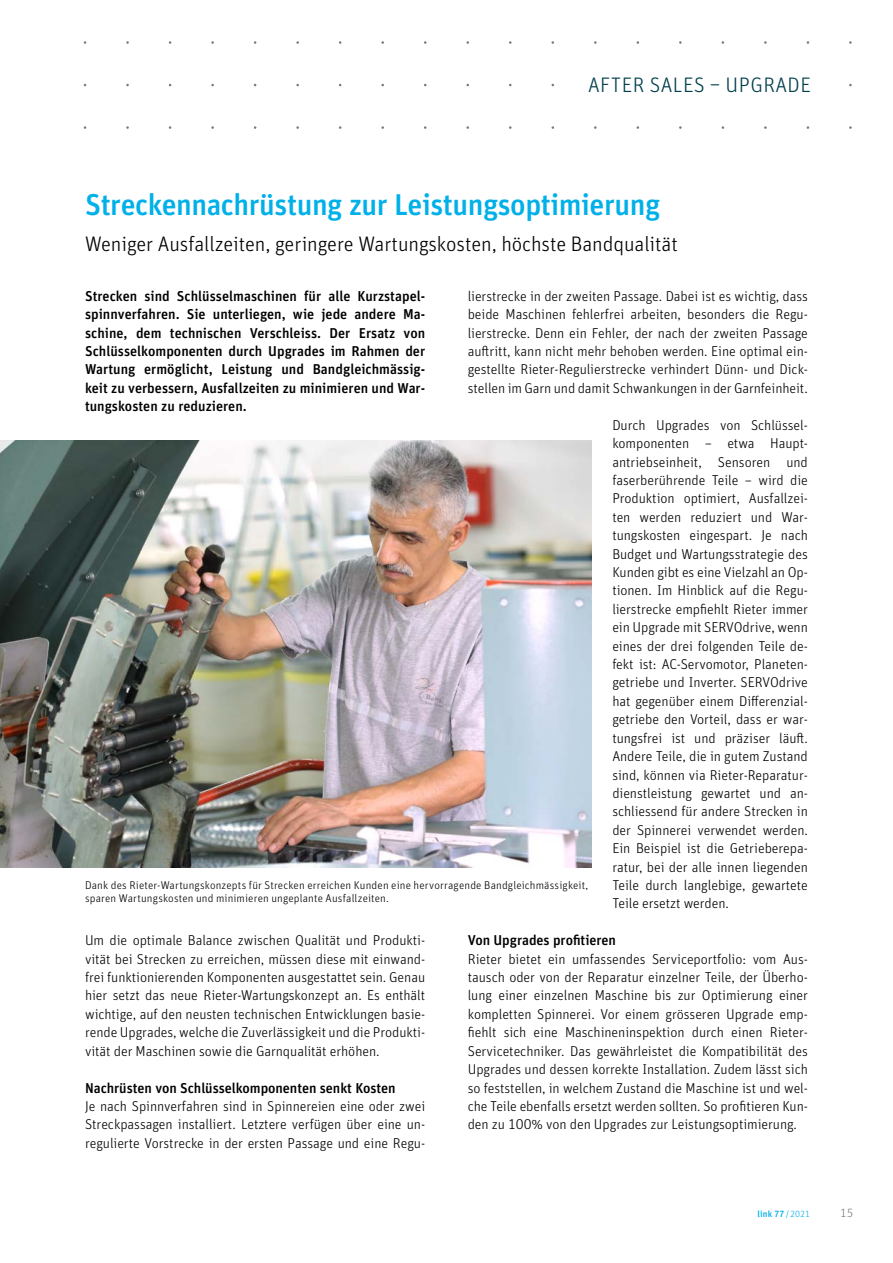
<style>
.page{position:relative;width:893px;height:1263px;background:#fff}
.page>*{position:absolute;margin:0;border:0;box-sizing:border-box;transform-origin:0 0}
.t1{font:500 30px "Unit Pro";letter-spacing:-.015em;color:#00b0e9}
.t2{font:300 21px "Unit Pro";letter-spacing:-.005em;color:#000}
.t3{font:300 21px "Unit Pro";letter-spacing:.02em;color:#00404c}
.t4{font:300 14.25px/18.5px "Unit Pro";letter-spacing:-.005em;color:#000;text-align:justify}
.t5{font:500 14.25px/18.5px "Unit Pro";letter-spacing:-.005em;color:#000;text-align:justify}
.t6{font:300 12px "Unit Pro";color:#7c7b7b}
.t7{font:300 11.25px/13.5px "Unit Pro";letter-spacing:.015em;color:#000}
.t8{font:500 9px "Unit Pro";letter-spacing:.01em;color:#00b0e9}
.s1{font-weight:300}
</style>
<div class="page">
<img style="left:0;top:440px;width:591px;height:427px">
<h2 class="t3" style="left:588px;top:70px;width:224px">AFTER SALES – UPGRADE</h2>
<h1 class="t1" style="left:85px;top:182px;width:577px">Streckennachrüstung zur Leistungsoptimierung</h1>
<h2 class="t2" style="left:85px;top:229px;width:594px">Weniger Ausfallzeiten, geringere Wartungskosten, höchste Bandqualität</h2>
<p class="t4" style="left:468px;top:286px;width:342px">lierstrecke in der zweiten Passage. Dabei ist es wichtig, dass beide Maschinen fehlerfrei arbeiten, besonders die Regu&shy;lierstrecke. Denn ein Fehler, der nach der zweiten Passage auftritt, kann nicht mehr behoben werden. Eine optimal ein&shy;gestellte Rieter-Regulierstrecke verhindert Dünn- und Dick&shy;stellen im Garn und damit Schwankungen in der Garnfeinheit.</p>
<p class="t4" style="left:612px;top:415px;width:197px">Durch Upgrades von Schlüssel&shy;komponenten – etwa Haupt&shy;antriebseinheit, Sensoren und faserberührende Teile – wird die Produktion optimiert, Ausfallzei&shy;ten werden reduziert und War&shy;tungskosten eingespart. Je nach Budget und Wartungsstrategie des Kunden gibt es eine Vielzahl an Op&shy;tionen. Im Hinblick auf die Regu&shy;lierstrecke empfiehlt Rieter immer ein Upgrade mit SERVOdrive, wenn eines der drei folgenden Teile de&shy;fekt ist: AC-Servomotor, Planeten&shy;getriebe und Inverter. SERVOdrive hat gegenüber einem Differenzial&shy;getriebe den Vorteil, dass er war&shy;tungsfrei ist und präziser läuft.<br>Andere Teile, die in gutem Zustand sind, können via Rieter-Reparatur&shy;dienstleistung gewartet und an&shy;schliessend für andere Strecken in der Spinnerei verwendet werden.<br>Ein Beispiel ist die Getrieberepa&shy;ratur, bei der alle innen liegenden Teile durch langlebige, gewartete Teile ersetzt werden.</p>
<p class="t5" style="left:468px;top:930px;width:150px">Von Upgrades profitieren</p>
<p class="t4" style="left:468px;top:949px;width:342px">Rieter bietet ein umfassendes Serviceportfolio: vom Aus&shy;tausch oder von der Reparatur einzelner Teile, der Überho&shy;lung einer einzelnen Maschine bis zur Optimierung einer kompletten Spinnerei. Vor einem grösseren Upgrade emp&shy;fiehlt sich eine Maschineninspektion durch einen Rieter-Servicetechniker. Das gewährleistet die Kompatibilität des Upgrades und dessen korrekte Installation. Zudem lässt sich so feststellen, in welchem Zustand die Maschine ist und wel&shy;che Teile ebenfalls ersetzt werden sollten. So profitieren Kun&shy;den zu 100% von den Upgrades zur Leistungsoptimierung.</p>
<p class="t5" style="left:85px;top:286px;width:342px">Strecken sind Schlüsselmaschinen für alle Kurzstapel&shy;spinnverfahren. Sie unterliegen, wie jede andere Ma&shy;schine, dem technischen Verschleiss. Der Ersatz von Schlüsselkomponenten durch Upgrades im Rahmen der Wartung ermöglicht, Leistung und Bandgleichmässig&shy;keit zu verbessern, Ausfallzeiten zu minimieren und War&shy;tungskosten zu reduzieren.</p>
<p class="t7" style="left:85px;top:877px;width:505px">Dank des Rieter-Wartungskonzepts für Strecken erreichen Kunden eine hervorragende Bandgleichmässigkeit, sparen Wartungskosten und minimieren ungeplante Ausfallzeiten.</p>
<p class="t4" style="left:85px;top:930px;width:342px">Um die optimale Balance zwischen Qualität und Produkti&shy;vität bei Strecken zu erreichen, müssen diese mit einwand&shy;frei funktionierenden Komponenten ausgestattet sein. Genau hier setzt das neue Rieter-Wartungskonzept an. Es enthält wichtige, auf den neusten technischen Entwicklungen basie&shy;rende Upgrades, welche die Zuverlässigkeit und die Produkti&shy;vität der Maschinen sowie die Garnqualität erhöhen.</p>
<p class="t5" style="left:85px;top:1077px;width:312px">Nachrüsten von Schlüsselkomponenten senkt Kosten</p>
<p class="t4" style="left:85px;top:1096px;width:342px">Je nach Spinnverfahren sind in Spinnereien eine oder zwei Streckpassagen installiert. Letztere verfügen über eine un&shy;regulierte Vorstrecke in der ersten Passage und eine Regu-</p>
<p class="t8" style="left:758px;top:1207px;width:54px">link 77 <span class="s1">/2021</span></p>
<p class="t6" style="left:840px;top:1205px;width:15px">15</p>
</div>
